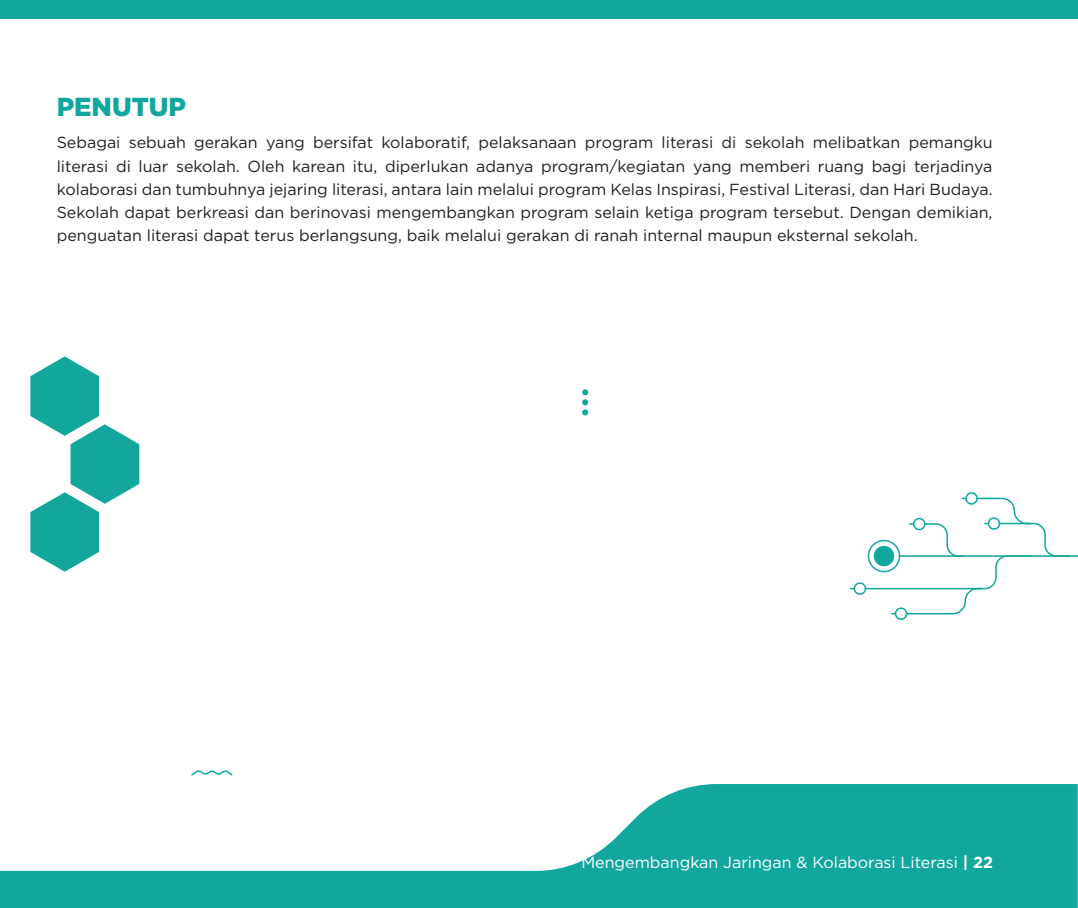
<style>
.page{position:relative;width:1078px;height:908px;background:#fff}
.page>*{position:absolute;margin:0;border:0;box-sizing:border-box;transform-origin:0 0}
.t1{font:900 26px "Gotham";color:#12a79d}
.t2{font:16px/23.2px "Gotham";color:#231f20;text-align:justify}
.t3{font:16px "Gotham";color:#fff}
.s1{font-weight:700}
</style>
<div class="page">
<svg style="left:0;top:784px;width:1077px;height:123px;fill:#12a79d"></svg>
<div style="left:0;top:0;width:1077px;height:19px;background:#12a79d"></div>
<svg style="left:30px;top:356px;width:109px;height:215px"></svg>
<svg style="left:582px;top:389px;width:6px;height:26px"></svg>
<hr style="left:899px;top:555px;width:178px;height:1px;background:#12a79d">
<div style="left:853px;top:582px;width:13px;height:12px;border:2px solid #12a79d;border-radius:50%"></div>
<div style="left:894px;top:607px;width:13px;height:12px;border:2px solid #12a79d;border-radius:50%"></div>
<div style="left:965px;top:492px;width:12px;height:12px;border:2px solid #12a79d;border-radius:50%"></div>
<svg style="left:863px;top:496px;width:208px;height:119px"></svg>
<div style="left:873px;top:545px;width:20px;height:21px;background:#12a79d;border-radius:50%"></div>
<svg style="left:191px;top:770px;width:42px;height:6px"></svg>
<h1 class="t1" style="left:57px;top:88px;width:131px">PENUTUP</h1>
<p class="t2" style="left:57px;top:131px;width:937px">Sebagai sebuah gerakan yang bersifat kolaboratif, pelaksanaan program literasi di sekolah melibatkan pemangku literasi di luar sekolah. Oleh karean itu, diperlukan adanya program/kegiatan yang memberi ruang bagi terjadinya kolaborasi dan tumbuhnya jejaring literasi, antara lain melalui program Kelas Inspirasi, Festival Literasi, dan Hari Budaya.<br>Sekolah dapat berkreasi dan berinovasi mengembangkan program selain ketiga program tersebut. Dengan demikian, penguatan literasi dapat terus berlangsung, baik melalui gerakan di ranah internal maupun eksternal sekolah.</p>
<p class="t3" style="left:581px;top:851px;width:413px">Mengembangkan Jaringan &amp; Kolaborasi Literasi <span class="s1">| 22</span></p>
</div>
